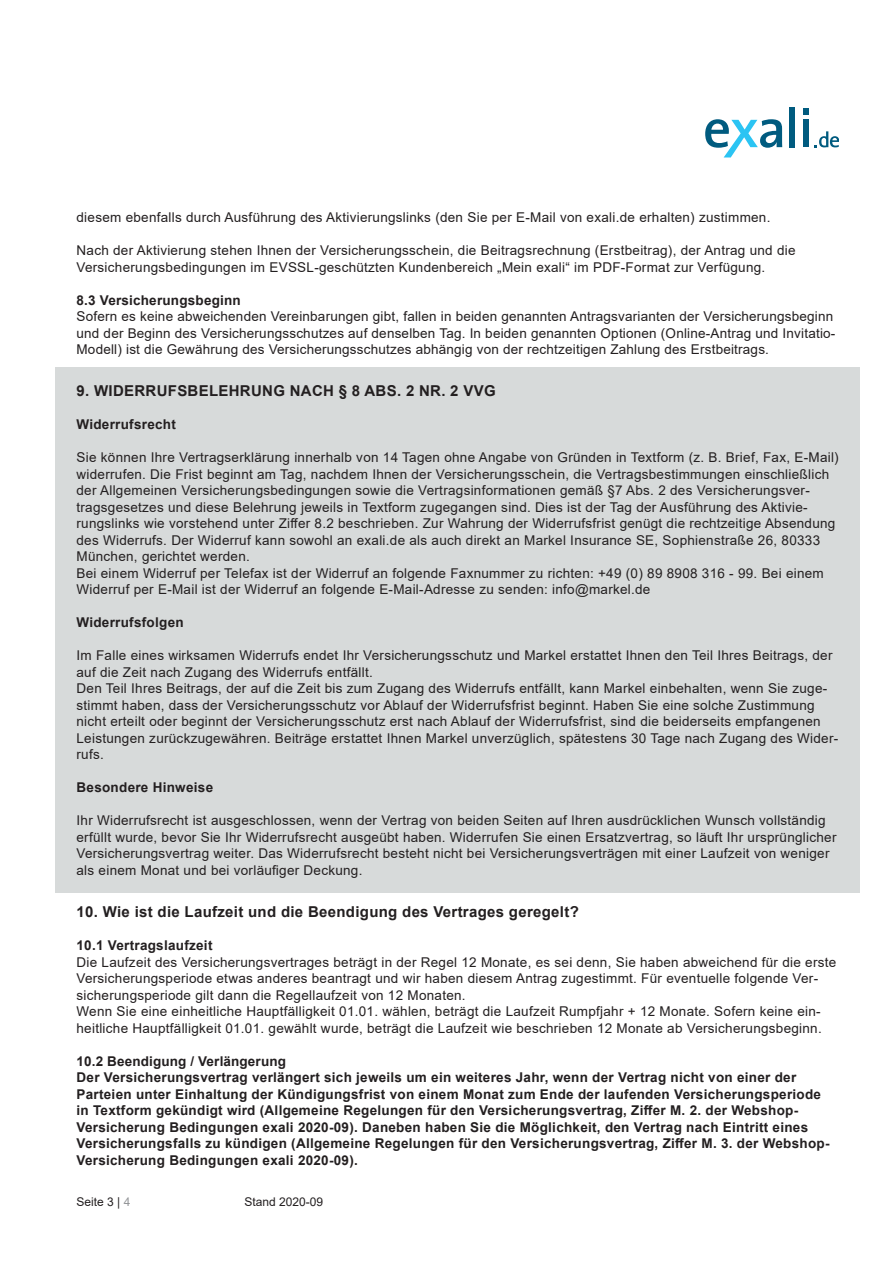
<style>
.page{position:relative;width:893px;height:1263px;background:#fff}
.page>*{position:absolute;margin:0;border:0;box-sizing:border-box;transform-origin:0 0}
.t1{font:700 15px "Arial";letter-spacing:.02em;color:#231f20}
.t2{font:13.5px/16.5px "Arial";letter-spacing:.02em;color:#231f20}
.t3{font:700 13.5px/16.5px "Arial";letter-spacing:.02em;color:#231f20}
.t4{font:12px "Arial";color:#231f20}
.s1{color:#939598}
</style>
<div class="page">
<svg style="left:705px;top:119px;width:77px;height:38px"></svg>
<div style="left:789px;top:107px;width:6px;height:40px;background:#005b7f"></div>
<div style="left:803px;top:120px;width:5px;height:27px;background:#005b7f"></div>
<svg style="left:803px;top:108px;width:5px;height:6px"></svg>
<svg style="left:814px;top:131px;width:25px;height:16px"></svg>
<div style="left:55px;top:368px;width:805px;height:525px;background:#d7dada"></div>
<p class="t2" style="left:77px;top:209px;width:695px">diesem ebenfalls durch Ausführung des Aktivierungslinks (den Sie per E-Mail von exali.de erhalten) zustimmen.</p>
<p class="t2" style="left:77px;top:242px;width:721px">Nach der Aktivierung stehen Ihnen der Versicherungsschein, die Beitragsrechnung (Erstbeitrag), der Antrag und die<br>Versicherungsbedingungen im EVSSL-geschützten Kundenbereich „Mein exali“ im PDF-Format zur Verfügung.</p>
<p class="t3" style="left:77px;top:292px;width:166px">8.3 Versicherungsbeginn</p>
<p class="t2" style="left:77px;top:308px;width:760px">Sofern es keine abweichenden Vereinbarungen gibt, fallen in beiden genannten Antragsvarianten der Versicherungsbeginn und der Beginn des Versicherungsschutzes auf denselben Tag. In beiden genannten Optionen (Online-Antrag und Invitatio-<br>Modell) ist die Gewährung des Versicherungsschutzes abhängig von der rechtzeitigen Zahlung des Erstbeitrags.</p>
<p class="t1" style="left:77px;top:381px;width:421px">9. WIDERRUFSBELEHRUNG NACH § 8 ABS. 2 NR. 2 VVG</p>
<p class="t3" style="left:77px;top:417px;width:101px">Widerrufsrecht</p>
<p class="t2" style="left:77px;top:449px;width:764px">Sie können Ihre Vertragserklärung innerhalb von 14 Tagen ohne Angabe von Gründen in Textform (z. B. Brief, Fax, E-Mail) widerrufen. Die Frist beginnt am Tag, nachdem Ihnen der Versicherungsschein, die Vertragsbestimmungen einschließlich der Allgemeinen Versicherungsbedingungen sowie die Vertragsinformationen gemäß §7 Abs. 2 des Versicherungsver&shy;tragsgesetzes und diese Belehrung jeweils in Textform zugegangen sind. Dies ist der Tag der Ausführung des Aktivie&shy;rungslinks wie vorstehend unter Ziffer 8.2 beschrieben. Zur Wahrung der Widerrufsfrist genügt die rechtzeitige Absendung des Widerrufs. Der Widerruf kann sowohl an exali.de als auch direkt an Markel Insurance SE, Sophienstraße 26, 80333<br>München, gerichtet werden.<br>Bei einem Widerruf per Telefax ist der Widerruf an folgende Faxnummer zu richten: +49 (0) 89 8908 316 - 99. Bei einem Widerruf per E-Mail ist der Widerruf an folgende E-Mail-Adresse zu senden: info@markel.de</p>
<p class="t3" style="left:77px;top:615px;width:109px">Widerrufsfolgen</p>
<p class="t2" style="left:77px;top:647px;width:763px">Im Falle eines wirksamen Widerrufs endet Ihr Versicherungsschutz und Markel erstattet Ihnen den Teil Ihres Beitrags, der auf die Zeit nach Zugang des Widerrufs entfällt.<br>Den Teil Ihres Beitrags, der auf die Zeit bis zum Zugang des Widerrufs entfällt, kann Markel einbehalten, wenn Sie zuge&shy;stimmt haben, dass der Versicherungsschutz vor Ablauf der Widerrufsfrist beginnt. Haben Sie eine solche Zustimmung nicht erteilt oder beginnt der Versicherungsschutz erst nach Ablauf der Widerrufsfrist, sind die beiderseits empfangenen Leistungen zurückzugewähren. Beiträge erstattet Ihnen Markel unverzüglich, spätestens 30 Tage nach Zugang des Wider&shy;rufs.</p>
<p class="t3" style="left:77px;top:780px;width:138px">Besondere Hinweise</p>
<p class="t2" style="left:77px;top:812px;width:761px">Ihr Widerrufsrecht ist ausgeschlossen, wenn der Vertrag von beiden Seiten auf Ihren ausdrücklichen Wunsch vollständig erfüllt wurde, bevor Sie Ihr Widerrufsrecht ausgeübt haben. Widerrufen Sie einen Ersatzvertrag, so läuft Ihr ursprünglicher Versicherungsvertrag weiter. Das Widerrufsrecht besteht nicht bei Versicherungsverträgen mit einer Laufzeit von weniger als einem Monat und bei vorläufiger Deckung.</p>
<p class="t1" style="left:77px;top:901px;width:504px">10. Wie ist die Laufzeit und die Beendigung des Vertrages geregelt?</p>
<p class="t3" style="left:77px;top:937px;width:137px">10.1 Vertragslaufzeit</p>
<p class="t2" style="left:77px;top:953px;width:761px">Die Laufzeit des Versicherungsvertrages beträgt in der Regel 12 Monate, es sei denn, Sie haben abweichend für die erste Versicherungsperiode etwas anderes beantragt und wir haben diesem Antrag zugestimmt. Für eventuelle folgende Ver&shy;sicherungsperiode gilt dann die Regellaufzeit von 12 Monaten.<br>Wenn Sie eine einheitliche Hauptfälligkeit 01.01. wählen, beträgt die Laufzeit Rumpfjahr + 12 Monate. Sofern keine ein&shy;heitliche Hauptfälligkeit 01.01. gewählt wurde, beträgt die Laufzeit wie beschrieben 12 Monate ab Versicherungsbeginn.</p>
<p class="t3" style="left:77px;top:1053px;width:755px">10.2 Beendigung / Verlängerung<br>Der Versicherungsvertrag verlängert sich jeweils um ein weiteres Jahr, wenn der Vertrag nicht von einer der Parteien unter Einhaltung der Kündigungsfrist von einem Monat zum Ende der laufenden Versicherungsperiode in Textform gekündigt wird (Allgemeine Regelungen für den Versicherungsvertrag, Ziffer M. 2. der Webshop-Versicherung Bedingungen exali 2020-09). Daneben haben Sie die Möglichkeit, den Vertrag nach Eintritt eines Versicherungsfalls zu kündigen (Allgemeine Regelungen für den Versicherungsvertrag, Ziffer M. 3. der Webshop-Versicherung Bedingungen exali 2020-09).</p>
<p class="t4" style="left:77px;top:1194px;width:55px">Seite 3 | <span class="s1">4</span></p>
<p class="t4" style="left:245px;top:1194px;width:80px">Stand 2020-09</p>
</div>
